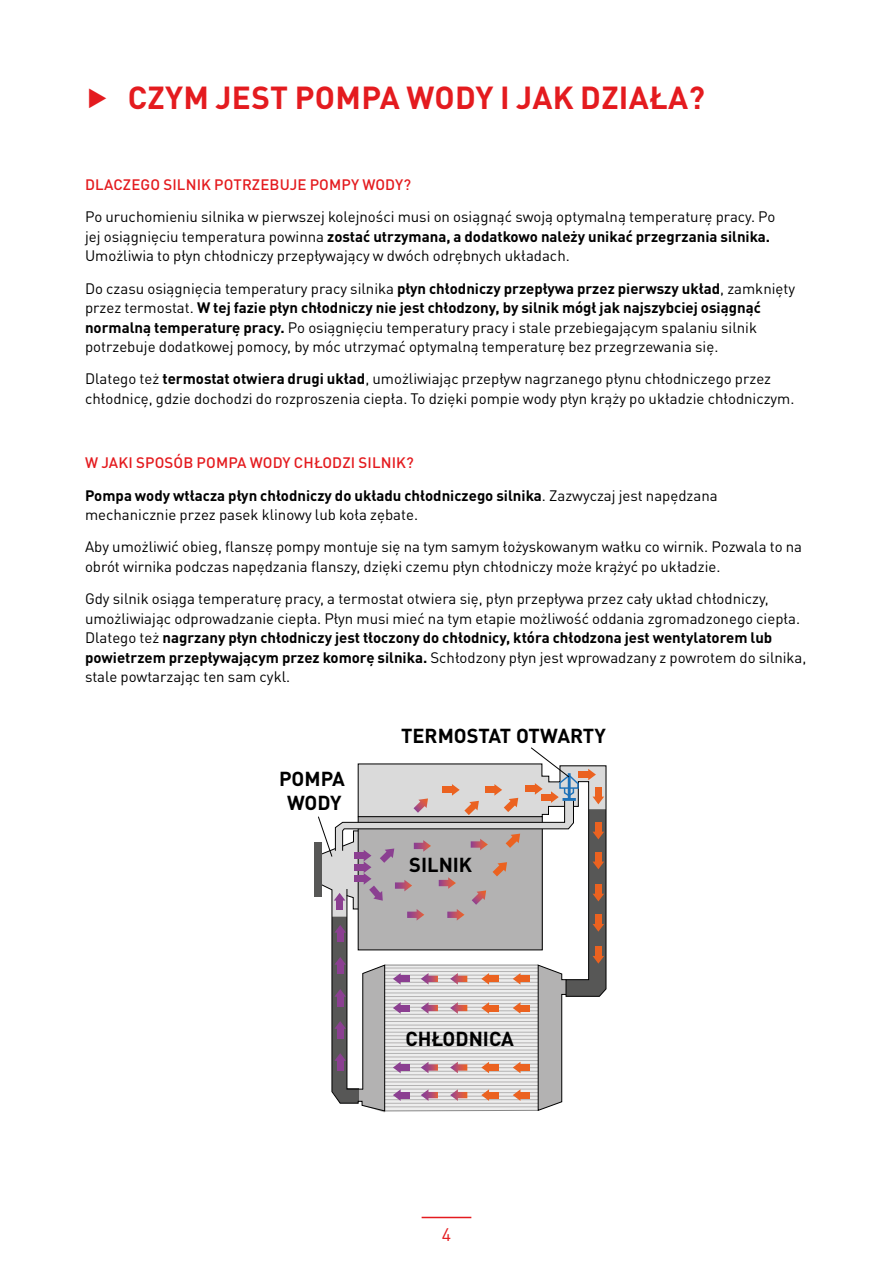
<style>
.page{position:relative;width:893px;height:1263px;background:#fff}
.page>*{position:absolute;margin:0;border:0;box-sizing:border-box;transform-origin:0 0}
.t1{font:700 31.5px "TVH Pro";letter-spacing:.01em;color:#e41b1f}
.t2{font:700 19.95px/24px "TVH Pro";color:#000;text-align:center}
.t3{font:18px "TVH Pro";color:#e41b1f}
.t4{font:15px/19.5px "TVH Pro";color:#000}
.t5{font:700 15px/32.2px "TVH Pro";color:#000}
.t6{font:500 15px "TVH Pro";letter-spacing:.01em;color:#e41b1f}
.s1{font-weight:700}
.s2{font-weight:500;color:#e41b1f}
.s3{font-weight:400}
</style>
<div class="page">
<hr style="left:422px;top:1217px;width:49px;height:1px;background:#e41b1f">
<div style="left:314px;top:842px;width:8px;height:54px;background:#575756"></div>
<svg style="left:317px;top:747px;width:289px;height:365px"></svg>
<h1 class="t1" style="left:85px;top:71px;width:621px">▶ CZYM JEST POMPA WODY I JAK DZIAŁA?</h1>
<p class="t6" style="left:85px;top:173px;width:327px">DLACZEGO SILNIK POTRZEBUJE POMPY WODY?</p>
<p class="t4" style="left:85px;top:206px;width:692px">Po uruchomieniu silnika w pierwszej kolejności musi on osiągnąć swoją optymalną temperaturę pracy. Po jej osiągnięciu temperatura powinna <span class="s1">zostać utrzymana, a dodatkowo należy unikać przegrzania silnika.<br></span>Umożliwia to płyn chłodniczy przepływający w dwóch odrębnych układach.</p>
<p class="t4" style="left:85px;top:277px;width:712px">Do czasu osiągnięcia temperatury pracy silnika <span class="s1">płyn chłodniczy przepływa przez pierwszy układ</span>, zamknięty przez termostat. <span class="s1">W tej fazie płyn chłodniczy nie jest chłodzony, by silnik mógł jak najszybciej osiągnąć normalną temperaturę pracy.</span> Po osiągnięciu temperatury pracy i stale przebiegającym spalaniu silnik potrzebuje dodatkowej pomocy, by móc utrzymać optymalną temperaturę bez przegrzewania się.</p>
<p class="t4" style="left:85px;top:368px;width:711px">Dlatego też <span class="s1">termostat otwiera drugi układ</span>, umożliwiając przepływ nagrzanego płynu chłodniczego przez chłodnicę, gdzie dochodzi do rozproszenia ciepła. To dzięki pompie wody płyn krąży po układzie chłodniczym.</p>
<p class="t5" style="left:85px;top:445px;width:634px"><span class="s2">W JAKI SPOSÓB POMPA WODY CHŁODZI SILNIK?<br></span>Pompa wody wtłacza płyn chłodniczy do układu chłodniczego silnika<span class="s3">. Zazwyczaj jest napędzana</span></p>
<p class="t4" style="left:85px;top:497px;width:719px;line-height:32.2px">mechanicznie przez pasek klinowy lub koła zębate.<br>Aby umożliwić obieg, flanszę pompy montuje się na tym samym łożyskowanym wałku co wirnik. Pozwala to na</p>
<p class="t4" style="left:85px;top:549px;width:685px;line-height:32.2px">obrót wirnika podczas napędzania flanszy, dzięki czemu płyn chłodniczy może krążyć po układzie.<br>Gdy silnik osiąga temperaturę pracy, a termostat otwiera się, płyn przepływa przez cały układ chłodniczy,</p>
<p class="t4" style="left:85px;top:607px;width:723px">umożliwiając odprowadzanie ciepła. Płyn musi mieć na tym etapie możliwość oddania zgromadzonego ciepła.<br>Dlatego też <span class="s1">nagrzany płyn chłodniczy jest tłoczony do chłodnicy, która chłodzona jest wentylatorem lub powietrzem przepływającym przez komorę silnika.</span> Schłodzony płyn jest wprowadzany z powrotem do silnika, stale powtarzając ten sam cykl.</p>
<h2 class="t2" style="left:279px;top:765px;width:67px">POMPA<br>WODY</h2>
<h2 class="t2" style="left:401px;top:721px;width:206px">TERMOSTAT OTWARTY</h2>
<h2 class="t2" style="left:409px;top:850px;width:65px">SILNIK</h2>
<h2 class="t2" style="left:405px;top:1025px;width:110px">CHŁODNICA</h2>
<p class="t3" style="left:442px;top:1221px;width:11px">4</p>
</div>
